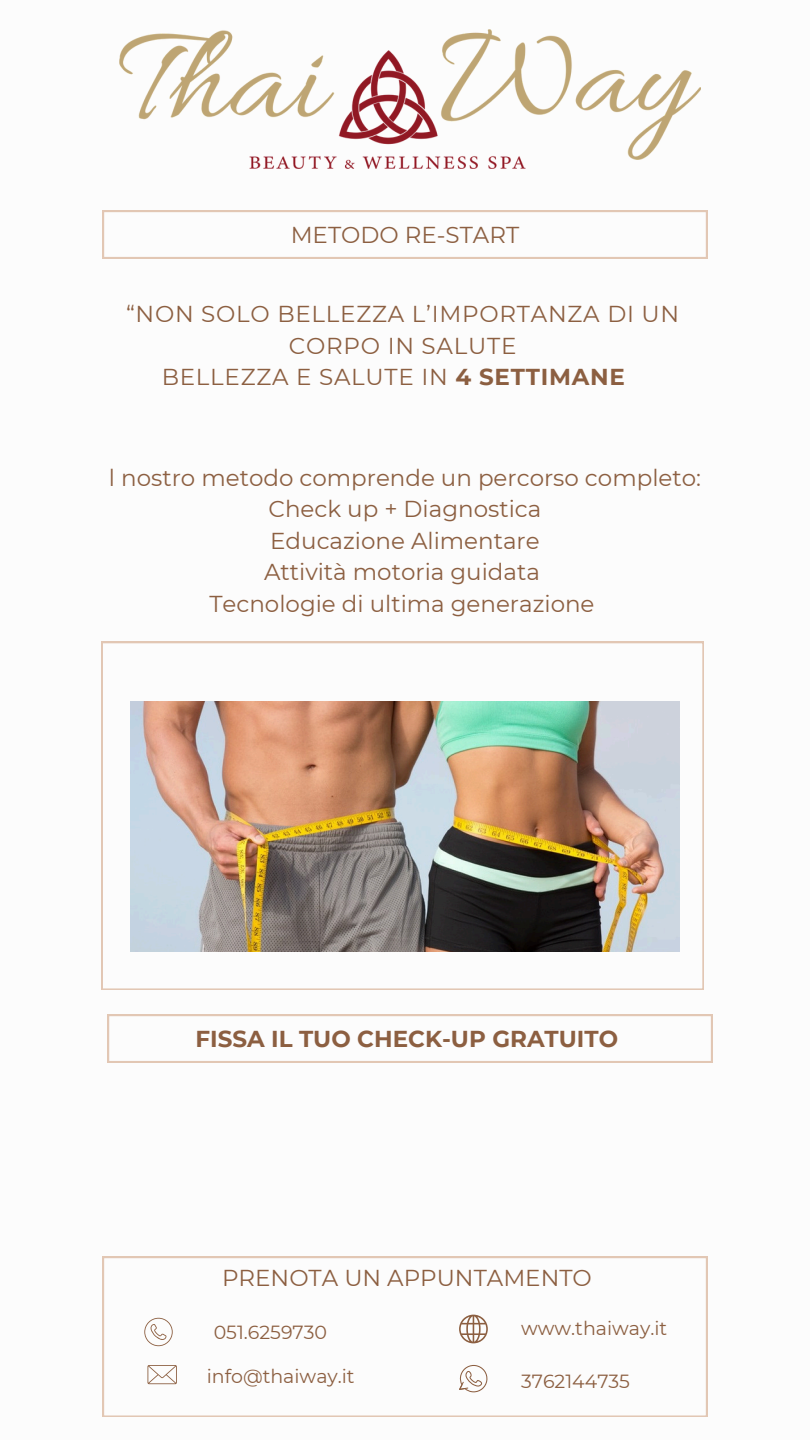
<style>
.page{position:relative;width:810px;height:1440px;background:#fff}
.page>*{position:absolute;margin:0;border:0;box-sizing:border-box;transform-origin:0 0}
.t1{font:23px/31.5px "Montserrat";color:#8c5f41;text-align:center}
.t2{font:23px "Montserrat";letter-spacing:.035em;color:#8c5f41}
.t3{font:700 23px "Montserrat";color:#8c5f41}
.t4{font:19px "Montserrat";color:#8c5f41}
.s1{font-weight:700}
</style>
<div class="page">
<svg style="left:103px;top:211px;width:604px;height:47px"></svg>
<svg style="left:108px;top:1015px;width:604px;height:47px"></svg>
<svg style="left:103px;top:1257px;width:604px;height:160px"></svg>
<svg style="left:144px;top:1318px;width:29px;height:28px"></svg>
<svg style="left:459px;top:1315px;width:29px;height:28px"></svg>
<svg style="left:147px;top:1365px;width:30px;height:19px"></svg>
<svg style="left:459px;top:1365px;width:29px;height:27px"></svg>
<img style="left:101px;top:642px;width:603px;height:348px">
<img style="left:120px;top:29px;width:580px;height:140px">
<p class="t1" style="left:291px;top:219px;width:230px">METODO RE-START</p>
<p class="t2" style="left:126px;top:300px;width:555px">“NON SOLO BELLEZZA L’IMPORTANZA DI UN</p>
<p class="t2" style="left:289px;top:332px;width:229px">CORPO IN SALUTE</p>
<p class="t2" style="left:162px;top:363px;width:465px">BELLEZZA E SALUTE IN <span class="s1">4 SETTIMANE</span></p>
<p class="t1" style="left:109px;top:462px;width:594px">l nostro metodo comprende un percorso completo:<br>Check up + Diagnostica<br>Educazione Alimentare<br>Attività motoria guidata<br>Tecnologie di ultima generazione</p>
<h2 class="t3" style="left:195px;top:1025px;width:424px">FISSA IL TUO CHECK-UP GRATUITO</h2>
<h2 class="t1" style="left:222px;top:1262px;width:371px">PRENOTA UN APPUNTAMENTO</h2>
<h2 class="t4" style="left:214px;top:1321px;width:115px">051.6259730</h2>
<h3 class="t4" style="left:207px;top:1364px;width:149px">info@thaiway.it</h3>
<p class="t4" style="left:521px;top:1317px;width:148px">www.thaiway.it</p>
<h1 class="t4" style="left:521px;top:1369px;width:110px">3762144735</h1>
</div>
